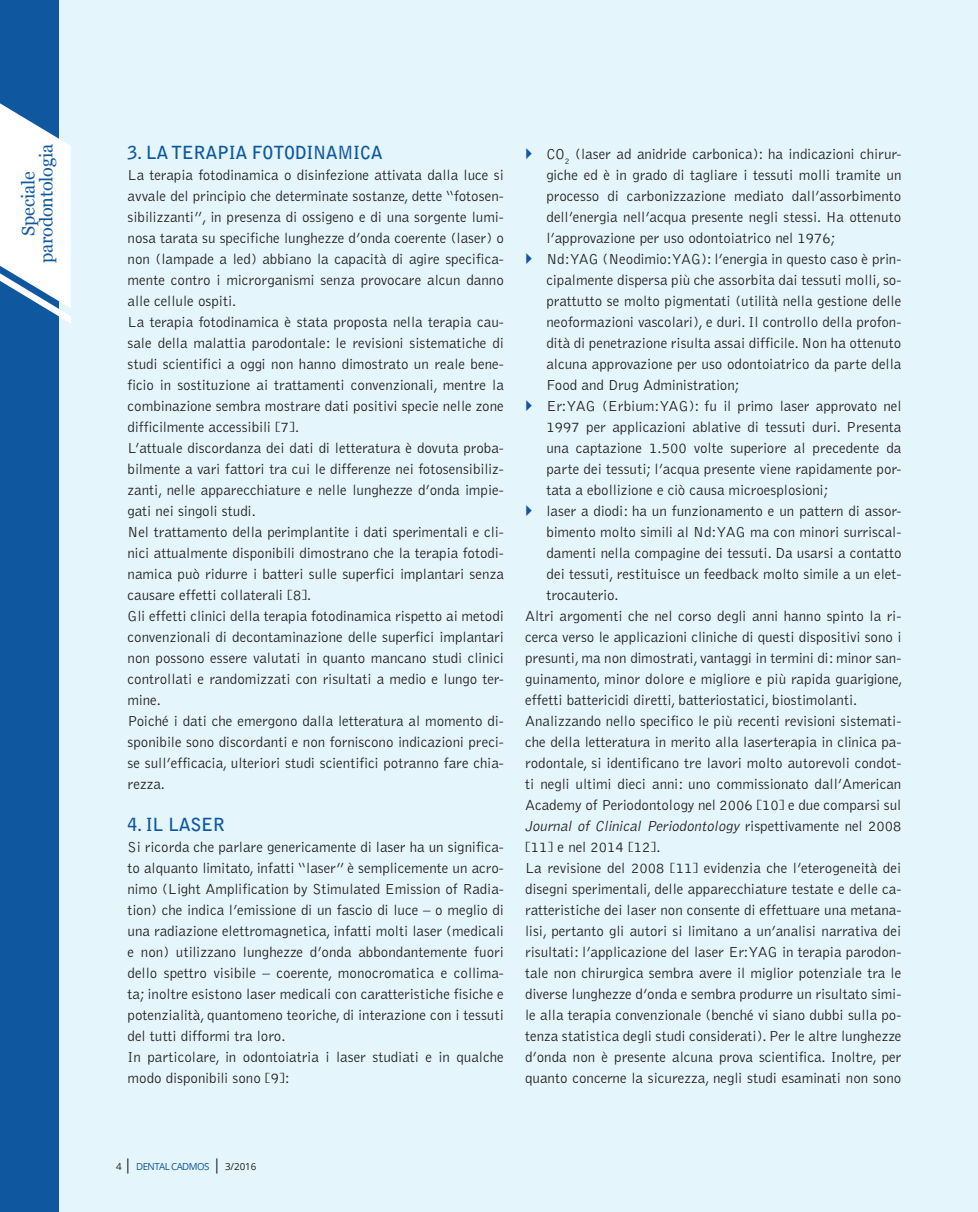
<style>
.page{position:relative;width:978px;height:1212px;background:#e4f5fb}
.page>*{position:absolute;margin:0;border:0;box-sizing:border-box;transform-origin:0 0}
.t1{font:700 18px "Bell Gothic Std";letter-spacing:-.015em;color:#0f589f}
.t2{font:18px/18px "Georgia";letter-spacing:-.01em;color:#0f589f;text-align:center}
.t3{font:300 15px/21px "Bell Gothic Std";color:#231f20}
.t4{font:italic 300 15px "Bell Gothic Std";color:#231f20}
.t5{font:9.75px "Open Sans";letter-spacing:-.06em;color:#0f589f}
.s1{font-style:normal}
.s2{color:#231f20}
.s3{font-size:15.15px;color:#231f20}
</style>
<div class="page">
<div style="left:0;top:0;width:58px;height:1212px;background:#0f589f"></div>
<svg style="left:0;top:99px;width:71px;height:225px"></svg>
<p class="t2" style="left:20px;top:263px;width:121px;rotate:-90deg">Speciale parodontologia</p>
<p class="t1" style="left:128px;top:142px;width:257px">3. LA TERAPIA FOTODINAMICA</p>
<p class="t3" style="left:128px;top:165px;width:378px">La terapia fotodinamica o disinfezione attivata dalla luce si avvale del principio che determinate sostanze, dette “fotosen&shy;sibilizzanti”, in presenza di ossigeno e di una sorgente lumi&shy;nosa tarata su specifiche lunghezze d’onda coerente (laser) o non (lampade a led) abbiano la capacità di agire specifica&shy;mente contro i microrganismi senza provocare alcun danno alle cellule ospiti.<br>La terapia fotodinamica è stata proposta nella terapia cau&shy;sale della malattia parodontale: le revisioni sistematiche di studi scientifici a oggi non hanno dimostrato un reale bene&shy;ficio in sostituzione ai trattamenti convenzionali, mentre la combinazione sembra mostrare dati positivi specie nelle zone difficilmente accessibili [7].<br>L’attuale discordanza dei dati di letteratura è dovuta proba&shy;bilmente a vari fattori tra cui le differenze nei fotosensibiliz&shy;zanti, nelle apparecchiature e nelle lunghezze d’onda impie&shy;gati nei singoli studi.<br>Nel trattamento della perimplantite i dati sperimentali e cli&shy;nici attualmente disponibili dimostrano che la terapia fotodi&shy;namica può ridurre i batteri sulle superfici implantari senza causare effetti collaterali [8].<br>Gli effetti clinici della terapia fotodinamica rispetto ai metodi convenzionali di decontaminazione delle superfici implantari non possono essere valutati in quanto mancano studi clinici controllati e randomizzati con risultati a medio e lungo ter&shy;mine.<br>Poiché i dati che emergono dalla letteratura al momento di&shy;sponibile sono discordanti e non forniscono indicazioni preci&shy;se sull’efficacia, ulteriori studi scientifici potranno fare chia&shy;rezza.</p>
<p class="t1" style="left:128px;top:814px;width:99px">4. IL LASER</p>
<p class="t3" style="left:128px;top:837px;width:378px">Si ricorda che parlare genericamente di laser ha un significa&shy;to alquanto limitato, infatti “laser” è semplicemente un acro&shy;nimo (Light Amplification by Stimulated Emission of Radia&shy;tion) che indica l’emissione di un fascio di luce – o meglio di una radiazione elettromagnetica, infatti molti laser (medicali e non) utilizzano lunghezze d’onda abbondantemente fuori dello spettro visibile – coerente, monocromatica e collima&shy;ta; inoltre esistono laser medicali con caratteristiche fisiche e potenzialità, quantomeno teoriche, di interazione con i tessuti del tutti difformi tra loro.<br>In particolare, in odontoiatria i laser studiati e in qualche modo disponibili sono [9]:</p>
<p class="t3" style="left:546px;top:144px;width:357px">CO<sub>2</sub> (laser ad anidride carbonica): ha indicazioni chirur-</p>
<p class="t3" style="left:546px;top:165px;width:357px">giche ed è in grado di tagliare i tessuti molli tramite un</p>
<p class="t3" style="left:546px;top:186px;width:357px">processo di carbonizzazione mediato dall’assorbimento</p>
<p class="t3" style="left:546px;top:207px;width:357px">dell’energia nell’acqua presente negli stessi. Ha ottenuto</p>
<p class="t3" style="left:546px;top:228px;width:291px">l’approvazione per uso odontoiatrico nel 1976;</p>
<p class="t3" style="left:546px;top:249px;width:357px">Nd:YAG (Neodimio:YAG): l’energia in questo caso è prin-</p>
<p class="t3" style="left:546px;top:270px;width:357px">cipalmente dispersa più che assorbita dai tessuti molli, so-</p>
<p class="t3" style="left:546px;top:291px;width:357px">prattutto se molto pigmentati (utilità nella gestione delle</p>
<p class="t3" style="left:546px;top:312px;width:357px">neoformazioni vascolari), e duri. Il controllo della profon-</p>
<p class="t3" style="left:546px;top:333px;width:357px">dità di penetrazione risulta assai difficile. Non ha ottenuto</p>
<p class="t3" style="left:546px;top:354px;width:357px">alcuna approvazione per uso odontoiatrico da parte della</p>
<p class="t3" style="left:546px;top:375px;width:195px">Food and Drug Administration;</p>
<p class="t3" style="left:546px;top:396px;width:357px">Er:YAG (Erbium:YAG): fu il primo laser approvato nel</p>
<p class="t3" style="left:546px;top:417px;width:357px">1997 per applicazioni ablative di tessuti duri. Presenta</p>
<p class="t3" style="left:546px;top:438px;width:357px">una captazione 1.500 volte superiore al precedente da</p>
<p class="t3" style="left:546px;top:459px;width:357px">parte dei tessuti; l’acqua presente viene rapidamente por-</p>
<p class="t3" style="left:546px;top:480px;width:284px">tata a ebollizione e ciò causa microesplosioni;</p>
<p class="t3" style="left:546px;top:501px;width:357px">laser a diodi: ha un funzionamento e un pattern di assor-</p>
<p class="t3" style="left:546px;top:522px;width:357px">bimento molto simili al Nd:YAG ma con minori surriscal-</p>
<p class="t3" style="left:546px;top:543px;width:357px">damenti nella compagine dei tessuti. Da usarsi a contatto</p>
<p class="t3" style="left:546px;top:564px;width:357px">dei tessuti, restituisce un feedback molto simile a un elet-</p>
<p class="t3" style="left:546px;top:585px;width:74px">trocauterio.</p>
<p class="t3" style="left:525px;top:606px;width:378px">Altri argomenti che nel corso degli anni hanno spinto la ri-</p>
<p class="t3" style="left:525px;top:627px;width:378px">cerca verso le applicazioni cliniche di questi dispositivi sono i</p>
<p class="t3" style="left:525px;top:648px;width:378px">presunti, ma non dimostrati, vantaggi in termini di: minor san-</p>
<p class="t3" style="left:525px;top:669px;width:379px">guinamento, minor dolore e migliore e più rapida guarigione,</p>
<p class="t3" style="left:525px;top:690px;width:334px">effetti battericidi diretti, batteriostatici, biostimolanti.</p>
<p class="t3" style="left:525px;top:711px;width:378px">Analizzando nello specifico le più recenti revisioni sistemati-</p>
<p class="t3" style="left:525px;top:732px;width:378px">che della letteratura in merito alla laserterapia in clinica pa-</p>
<p class="t3" style="left:525px;top:753px;width:378px">rodontale, si identificano tre lavori molto autorevoli condot-</p>
<p class="t3" style="left:525px;top:774px;width:378px">ti negli ultimi dieci anni: uno commissionato dall’American</p>
<p class="t3" style="left:525px;top:795px;width:378px">Academy of Periodontology nel 2006 [10] e due comparsi sul</p>
<p class="t4" style="left:525px;top:818px;width:378px">Journal of Clinical Periodontology <span class="s1">r i s p ett i va m e n te n e l 2 0 0 8</span></p>
<p class="t3" style="left:525px;top:837px;width:137px">[11] e nel 2014 [12].</p>
<p class="t3" style="left:525px;top:858px;width:378px">La revisione del 2008 [11] evidenzia che l’eterogeneità dei</p>
<p class="t3" style="left:525px;top:879px;width:378px">disegni sperimentali, delle apparecchiature testate e delle ca-</p>
<p class="t3" style="left:525px;top:900px;width:378px">ratteristiche dei laser non consente di effettuare una metana-</p>
<p class="t3" style="left:525px;top:921px;width:378px">lisi, pertanto gli autori si limitano a un’analisi narrativa dei</p>
<p class="t3" style="left:525px;top:942px;width:378px">risultati: l’applicazione del laser Er:YAG in terapia parodon-</p>
<p class="t3" style="left:525px;top:963px;width:378px">tale non chirurgica sembra avere il miglior potenziale tra le</p>
<p class="t3" style="left:525px;top:984px;width:378px">diverse lunghezze d’onda e sembra produrre un risultato simi-</p>
<p class="t3" style="left:525px;top:1005px;width:378px">le alla terapia convenzionale (benché vi siano dubbi sulla po-</p>
<p class="t3" style="left:525px;top:1026px;width:378px">tenza statistica degli studi considerati). Per le altre lunghezze</p>
<p class="t3" style="left:525px;top:1047px;width:378px">d’onda non è presente alcuna prova scientifica. Inoltre, per</p>
<p class="t3" style="left:525px;top:1068px;width:378px">quanto concerne la sicurezza, negli studi esaminati non sono</p>
<p class="t5" style="left:116px;top:1159px;width:142px"><span class="s2">4</span> <span class="s3">|</span> DENTAL CADMOS <span class="s3">|</span> <span class="s2">3/2016</span></p>
</div>
